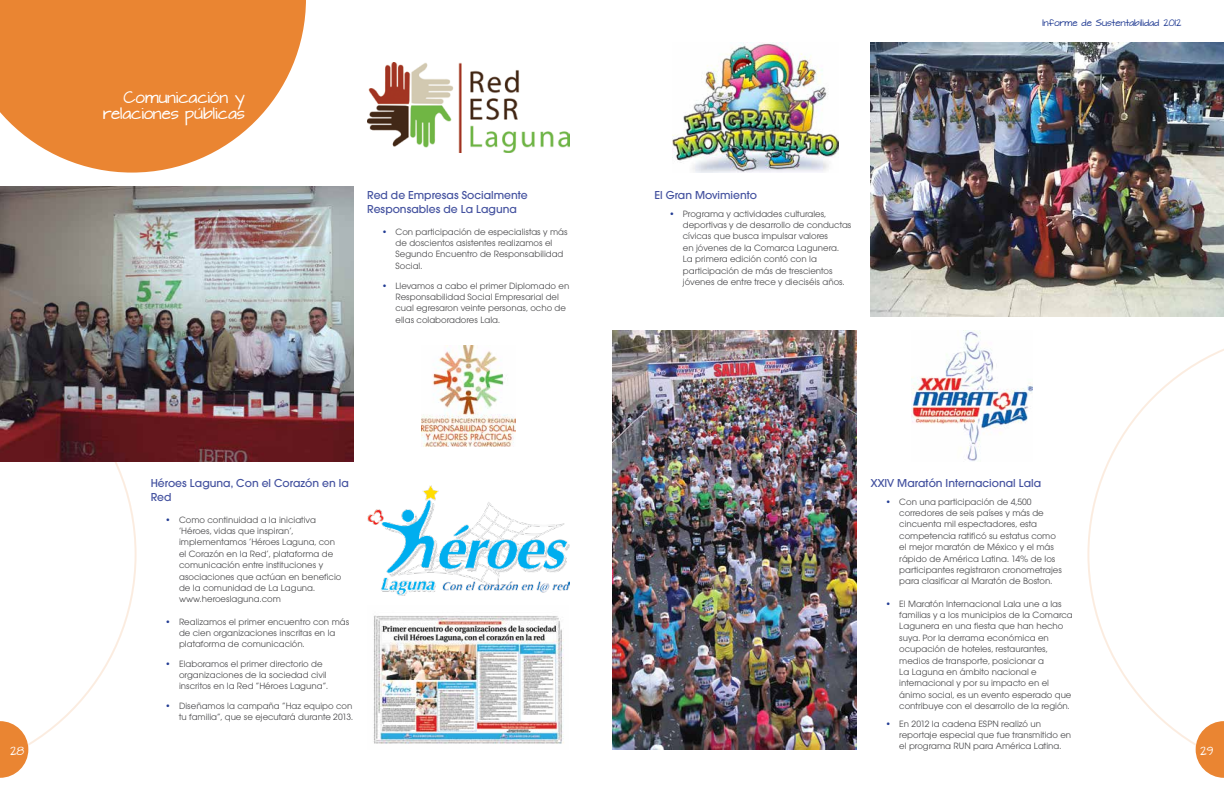
<style>
.page{position:relative;width:1224px;height:792px;background:#fff}
.page>*{position:absolute;margin:0;border:0;box-sizing:border-box;transform-origin:0 0}
.t1{font:14px/16.8px "Architects Daughter";color:#fff;text-align:right}
.t2{font:500 12px/14.4px "Avant Gard EF";color:#43519f}
.t3{font:10px "Architects Daughter";color:#fff}
.t4{font:9.5px/11.4px "Avant Gard EF";color:#4d4d4f}
.t5{font:8px "Architects Daughter";color:#233d94}
.s1{font-weight:500;color:#233d94}
</style>
<div class="page">
<svg style="left:1087px;top:349px;width:137px;height:404px"></svg>
<svg style="left:0;top:461px;width:137px;height:292px"></svg>
<svg style="left:0;top:721px;width:28px;height:57px"></svg>
<img style="left:421px;top:345px;width:94px;height:102px">
<img style="left:367px;top:63px;width:202px;height:90px">
<img style="left:367px;top:485px;width:202px;height:110px">
<img style="left:673px;top:43px;width:165px;height:130px">
<img style="left:912px;top:331px;width:120px;height:130px">
<img style="left:0;top:187px;width:353px;height:274px">
<img style="left:373px;top:615px;width:191px;height:129px">
<img style="left:871px;top:43px;width:353px;height:274px">
<img style="left:612px;top:331px;width:245px;height:418px">
<svg style="left:0;top:0;width:306px;height:173px;fill:#ea8532"></svg>
<svg style="left:1196px;top:721px;width:28px;height:57px"></svg>
<p class="t3" style="left:10px;top:744px;width:16px">28</p>
<h1 class="t1" style="left:103px;top:90px;width:143px">Comunicación y relaciones públicas</h1>
<p class="t2" style="left:367px;top:187px;width:162px">Red de Empresas Socialmente<br>Responsables de La Laguna</p>
<p class="t4" style="left:396px;top:226px;width:174px;text-indent:-14px"><span class="s1">•</span> Con participación de especialistas y más de doscientos asistentes realizamos el<br>Segundo Encuentro de Responsabilidad<br>Social.</p>
<p class="t4" style="left:396px;top:280px;width:175px;text-indent:-14px"><span class="s1">•</span> Llevamos a cabo el primer Diplomado en Responsabilidad Social Empresarial del cual egresaron veinte personas, ocho de ellas colaboradores Lala.</p>
<p class="t2" style="left:151px;top:475px;width:200px">Héroes Laguna, Con el Corazón en la<br>Red</p>
<p class="t4" style="left:179px;top:514px;width:164px;text-indent:-14px"><span class="s1">•</span> Como continuidad a la iniciativa ‘Héroes, vidas que inspiran’, implementamos ‘Héroes Laguna, con el Corazón en la Red’, plataforma de comunicación entre instituciones y asociaciones que actúan en beneficio de la comunidad de La Laguna. www.heroeslaguna.com</p>
<p class="t4" style="left:179px;top:616px;width:172px;text-indent:-14px"><span class="s1">•</span> Realizamos el primer encuentro con más de cien organizaciones inscritas en la plataforma de comunicación.</p>
<p class="t4" style="left:179px;top:658px;width:150px;text-indent:-14px"><span class="s1">•</span> Elaboramos el primer directorio de organizaciones de la sociedad civil inscritos en la Red “Héroes Laguna”.</p>
<p class="t4" style="left:165px;top:700px;width:190px;text-align:right"><span class="s1">•</span> Diseñamos la campaña “Haz equipo con tu familia”, que se ejecutará durante 2013.</p>
<p class="t2" style="left:655px;top:187px;width:104px">El Gran Movimiento</p>
<p class="t4" style="left:683px;top:208px;width:170px;text-indent:-14px"><span class="s1">•</span> Programa y actividades culturales, deportivas y de desarrollo de conductas cívicas que busca impulsar valores<br>en jóvenes de la Comarca Lagunera.<br>La primera edición contó con la participación de más de trescientos jóvenes de entre trece y dieciséis años.</p>
<p class="t5" style="left:1043px;top:17px;width:140px">Informe de Sustentabilidad 2012</p>
<p class="t2" style="left:871px;top:475px;width:172px">XXIV Maratón Internacional Lala</p>
<p class="t4" style="left:899px;top:496px;width:164px;text-indent:-14px"><span class="s1">•</span> Con una participación de 4,500 corredores de seis países y más de cincuenta mil espectadores, esta competencia ratificó su estatus como el mejor maratón de México y el más rápido de América Latina. 14% de los participantes registraron cronometrajes para clasificar al Maratón de Boston.</p>
<p class="t4" style="left:899px;top:598px;width:175px;text-indent:-14px"><span class="s1">•</span> El Maratón Internacional Lala une a las familias y a los municipios de la Comarca Lagunera en una fiesta que han hecho suya. Por la derrama económica en ocupación de hoteles, restaurantes, medios de transporte, posicionar a<br>La Laguna en ámbito nacional e internacional y por su impacto en el ánimo social, es un evento esperado que contribuye con el desarrollo de la región.</p>
<p class="t4" style="left:899px;top:718px;width:173px;text-indent:-14px"><span class="s1">•</span> En 2012 la cadena ESPN realizó un reportaje especial que fue transmitido en el programa RUN para América Latina.</p>
<p class="t3" style="left:1200px;top:744px;width:15px">29</p>
</div>
